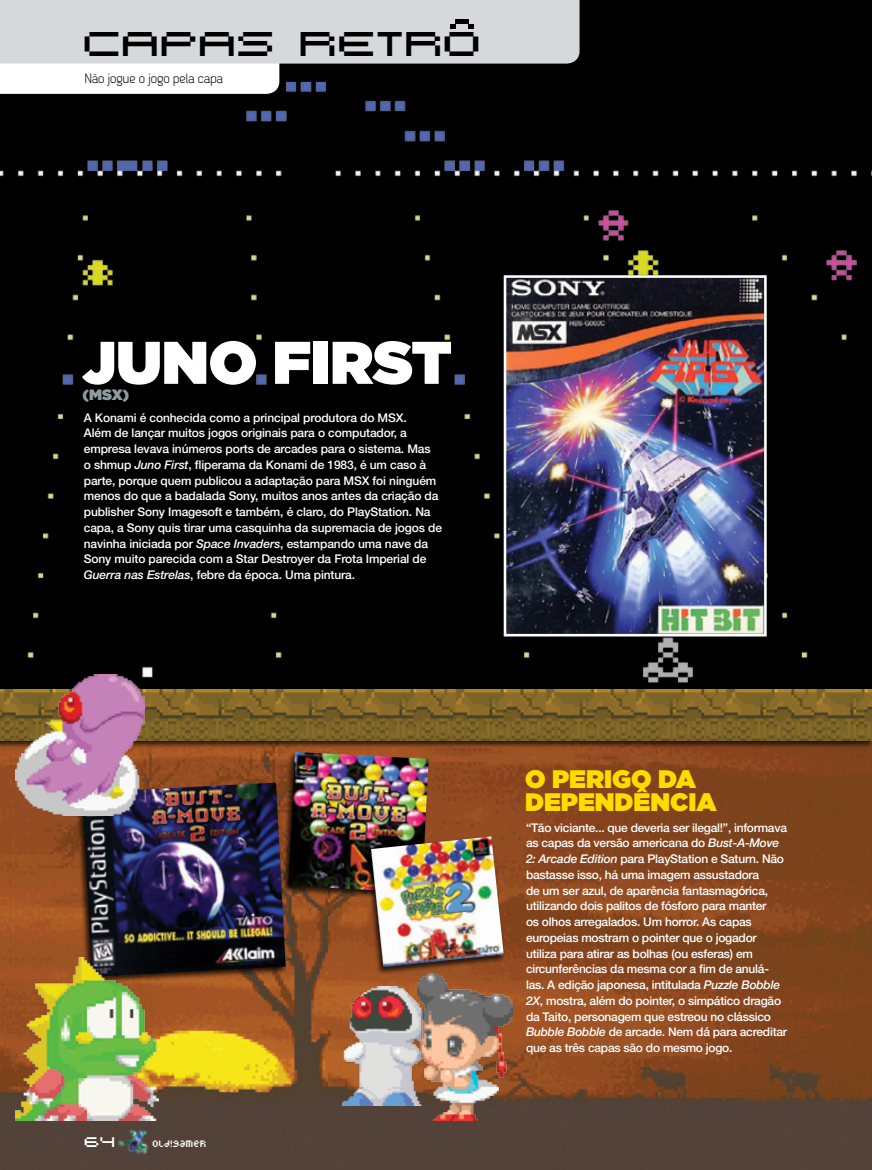
<style>
.page{position:relative;width:872px;height:1170px;background:#fff}
.page>*{position:absolute;margin:0;border:0;box-sizing:border-box;transform-origin:0 0}
.t1{font:900 60px "Gotham HTF";color:#fff}
.t2{font:48px "Supercollider";color:#000}
.t3{font:900 25.35px/23.2px "Gotham HTF";color:#ffdb00}
.t4{font:19.65px "Supercollider";color:#fff}
.t5{font:900 15px "Gotham HTF";color:#8d9c9f}
.t6{font:13.5px "Dekar";color:#000}
.t7{font:12.9px "Supercollidersmall";color:#fff}
.t8{font:500 12px/15.8px "Helvetica Neue";letter-spacing:-.02em;color:#fff}
.s1{font-style:italic}
</style>
<div class="page">
<div style="left:0;top:0;width:872px;height:732px;background:#000"></div>
<img style="left:0;top:100px;width:872px;height:1069px">
<div style="left:542px;top:1096px;width:330px;height:73px;background:#53423a"></div>
<svg style="left:0;top:0;width:579px;height:94px"></svg>
<div style="left:455px;top:19px;width:14px;height:5px;background:#000"></div>
<div style="left:0;top:688px;width:872px;height:60px;background:#000;opacity:.75"></div>
<img style="left:0;top:689px;width:872px;height:51px">
<img style="left:508px;top:279px;width:254px;height:353px">
<div style="left:504px;top:275px;width:262px;height:361px;border:3px solid #fff"></div>
<img style="left:342px;top:986px;width:76px;height:119px">
<img style="left:418px;top:973px;width:94px;height:147px">
<div style="left:280px;top:750px;width:150px;height:150px;background:#000;opacity:.75"></div>
<img style="left:288px;top:752px;width:141px;height:140px">
<div style="left:363px;top:834px;width:142px;height:140px;background:#000;opacity:.75"></div>
<img style="left:371px;top:836px;width:133px;height:130px">
<div style="left:75px;top:780px;width:212px;height:204px;background:#000;opacity:.75"></div>
<img style="left:82px;top:782px;width:204px;height:194px">
<img style="left:15px;top:674px;width:129px;height:141px">
<img style="left:15px;top:957px;width:143px;height:163px">
<img style="left:117px;top:1127px;width:35px;height:29px">
<h2 class="t2" style="left:85px;top:7px;width:253px">capas retro</h2>
<p class="t6" style="left:85px;top:72px;width:140px">Não jogue o jogo pela capa</p>
<h1 class="t1" style="left:82px;top:328px;width:371px">JUNO FIRST</h1>
<p class="t5" style="left:82px;top:386px;width:48px">(MSX)</p>
<p class="t8" style="left:84px;top:409px;width:360px">A Konami é conhecida como a principal produtora do MSX.<br>Além de lançar muitos jogos originais para o computador, a empresa levava inúmeros ports de arcades para o sistema. Mas<br>o shmup <span class="s1">Juno First</span>, fliperama da Konami de 1983, é um caso à parte, porque quem publicou a adaptação para MSX foi ninguém menos do que a badalada Sony, muitos anos antes da criação da publisher Sony Imagesoft e também, é claro, do PlayStation. Na capa, a Sony quis tirar uma casquinha da supremacia de jogos de navinha iniciada por <span class="s1">Space Invaders</span>, estampando uma nave da Sony muito parecida com a Star Destroyer da Frota Imperial de <span class="s1">Guerra nas Estrelas</span>, febre da época. Uma pintura.</p>
<h3 class="t4" style="left:85px;top:1127px;width:33px">64</h3>
<p class="t7" style="left:153px;top:1134px;width:56px">old!gamer</p>
<h3 class="t3" style="left:525px;top:766px;width:193px">O PERIGO DA<br>DEPENDÊNCIA</h3>
<p class="t8" style="left:526px;top:819px;width:262px">“Tão viciante... que deveria ser ilegal!”, informava as capas da versão americana do <span class="s1">Bust-A-Move 2: Arcade Edition</span> para PlayStation e Saturn. Não bastasse isso, há uma imagem assustadora<br>de um ser azul, de aparência fantasmagórica, utilizando dois palitos de fósforo para manter<br>os olhos arregalados. Um horror. As capas europeias mostram o pointer que o jogador utiliza para atirar as bolhas (ou esferas) em circunferências da mesma cor a fim de anulá&shy;las. A edição japonesa, intitulada <span class="s1">Puzzle Bobble 2X</span>, mostra, além do pointer, o simpático dragão da Taito, personagem que estreou no clássico <span class="s1">Bubble Bobble</span> de arcade. Nem dá para acreditar que as três capas são do mesmo jogo.</p>
</div>
